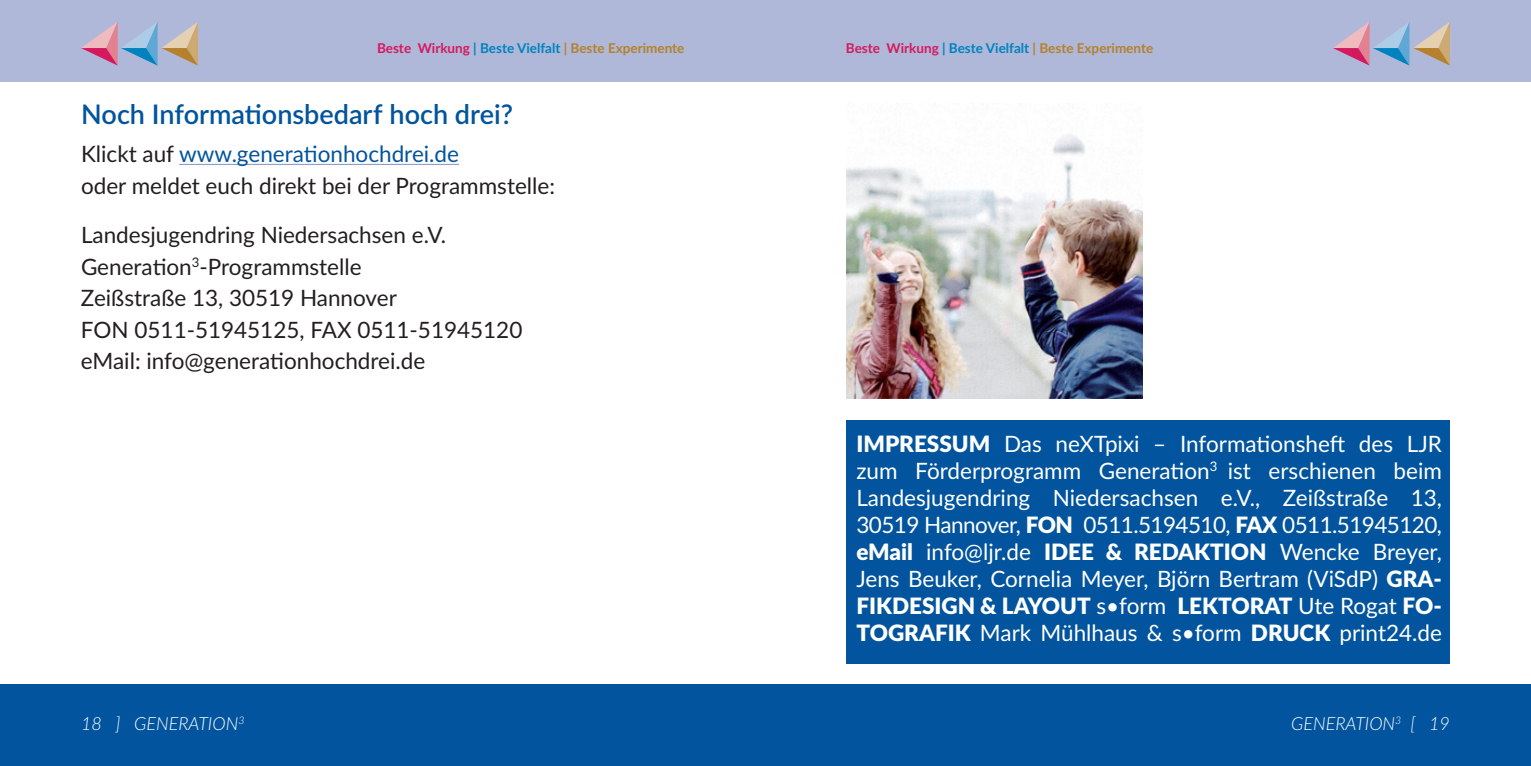
<style>
.page{position:relative;width:1531px;height:766px;background:#fff}
.page>*{position:absolute;margin:0;border:0;box-sizing:border-box;transform-origin:0 0}
.t1{font:600 27px "Lato";color:#01549d}
.t2{font:22.5px/27px "Lato";color:#fff;text-align:justify}
.t3{font:22.5px/31.5px "Lato";color:#231f20}
.t4{font:italic 300 18px "Lato";color:#fff}
.t5{font:700 13.5px "Lato";color:#b5812c}
.t6{font:italic 300 10.58px "Lato";color:#fff}
.s1{color:#d5195d}
.s2{color:#0082bf}
.s3{color:#01549d}
.s4{font-weight:900}
</style>
<div class="page">
<div style="left:0;top:684px;width:1531px;height:81px;background:#01549d"></div>
<div style="left:0;top:0;width:1531px;height:81px;background:#afb8d9"></div>
<svg style="left:81px;top:22px;width:117px;height:44px"></svg>
<svg style="left:1333px;top:22px;width:117px;height:44px"></svg>
<hr style="left:179px;top:164px;width:280px;height:1px;background:#8493c4">
<div style="left:846px;top:420px;width:604px;height:243px;background:#01549d"></div>
<img style="left:846px;top:103px;width:296px;height:296px">
<p class="t5" style="left:377px;top:38px;width:309px"><span class="s1">Beste Wirkung</span> <span class="s2">| Beste Vielfalt</span> | Beste Experimente</p>
<p class="t5" style="left:846px;top:38px;width:309px"><span class="s1">Beste Wirkung</span> <span class="s2">| Beste Vielfalt</span> | Beste Experimente</p>
<p class="t1" style="left:81px;top:94px;width:433px">Noch Informationsbedarf hoch drei?</p>
<p class="t3" style="left:81px;top:137px;width:476px">Klickt auf <span class="s3">www.generationhochdrei.de<br></span>oder meldet euch direkt bei der Programmstelle:</p>
<p class="t3" style="left:81px;top:218px;width:443px">Landesjugendring Niedersachsen e.V.<br>Generation<sup>3</sup>-Programmstelle<br>Zeißstraße 13, 30519 Hannover<br>FON 0511-51945125, FAX 0511-51945120 eMail: info@generationhochdrei.de</p>
<p class="t2" style="left:856px;top:429px;width:587px"><span class="s4">IMPRESSUM</span> Das neXTpixi – Informationsheft des LJR zum Förderprogramm Generation<sup>3</sup> ist erschienen beim Landesjugendring Niedersachsen e.V., Zeißstraße 13, 30519 Hannover, <span class="s4">FON</span> 0511.5194510, <span class="s4">FAX</span> 0511.51945120, <span class="s4">eMail</span> info@ljr.de <span class="s4">IDEE &amp; REDAKTION</span> Wencke Breyer, Jens Beuker, Cornelia Meyer, Björn Bertram (ViSdP) <span class="s4">GRA-FIKDESIGN &amp; LAYOUT</span> s•form <span class="s4">LEKTORAT</span> Ute Rogat <span class="s4">FO-TOGRAFIK</span> Mark Mühlhaus &amp; s•form <span class="s4">DRUCK</span> print24.de</p>
<p class="t4" style="left:81px;top:710px;width:159px">18 ] GENERATION</p>
<p class="t4" style="left:1410px;top:710px;width:41px">[ 19</p>
<p class="t6" style="left:238px;top:712px;width:8px">3</p>
<p class="t4" style="left:1291px;top:710px;width:112px">GENERATION<sup>3</sup></p>
</div>
